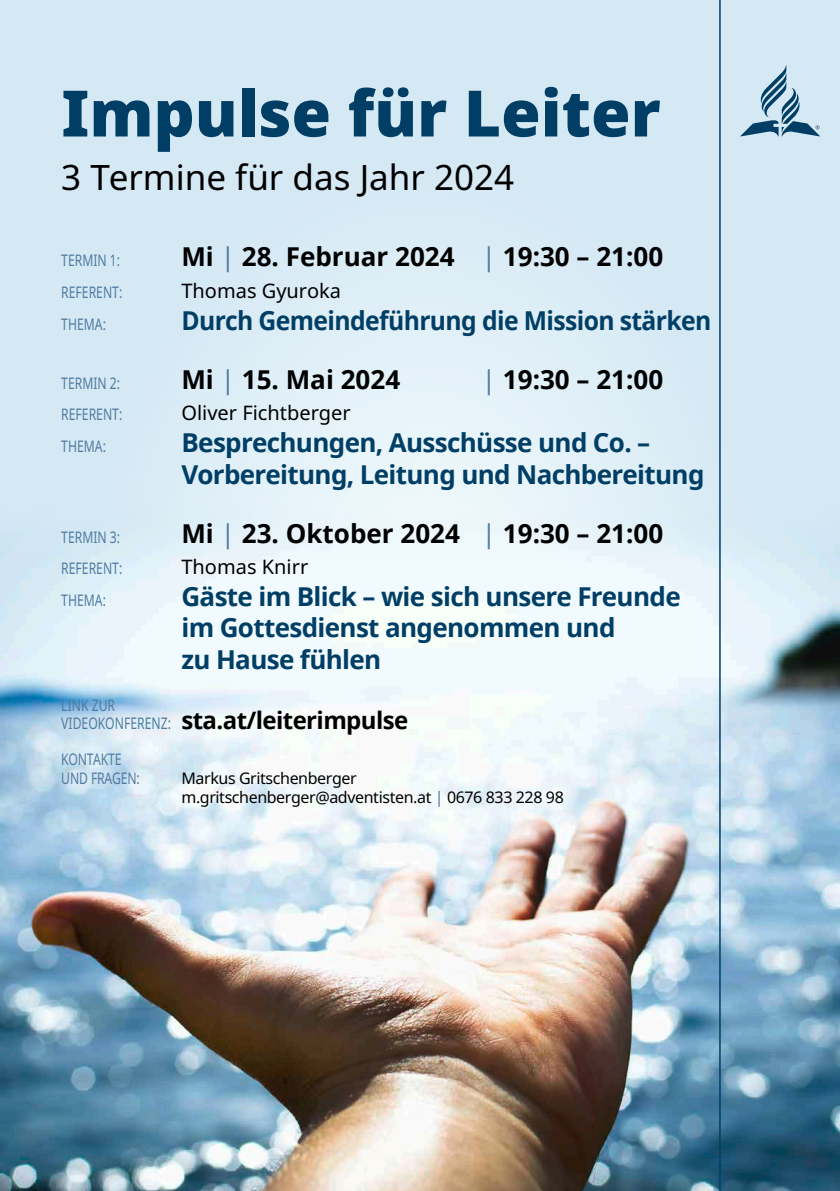
<style>
.page{position:relative;width:840px;height:1191px;background:#fff}
.page>*{position:absolute;margin:0;border:0;box-sizing:border-box;transform-origin:0 0}
.t1{font:900 64px "Noto Sans";color:#003e65}
.t2{font:35px "Noto Sans";color:#000}
.t3{font:700 26px/31.2px "Noto Sans";letter-spacing:-.025em;color:#003e65}
.t4{font:700 26px "Noto Sans";color:#000}
.t5{font:700 26px "Noto Sans";letter-spacing:-.025em;color:#003e65;scale:.95 1}
.t6{font:700 24px "Noto Sans";letter-spacing:-.025em;color:#000}
.t7{font:20px "Noto Sans";color:#000}
.t8{font:16px/19.2px "Noto Sans";color:#507b9f;scale:.76 1}
.t9{font:16px/19.2px "Noto Sans";letter-spacing:-.025em;color:#000}
.s1{font-weight:400;color:#507b9f}
.s2{font-weight:400;font-size:16px;color:#507b9f}
.s3{color:#507b9f}
</style>
<div class="page">
<svg style="left:0;top:0;width:839px;height:510px;background:#d8ebf5"></svg>
<img style="left:0;top:510px;width:839px;height:681px">
<svg style="left:739px;top:65px;width:80px;height:72px;background:#a4c2d4"></svg>
<hr style="left:718px;top:0;width:2px;height:1191px;background:#003e65">
<h1 class="t1" style="left:61px;top:65px;width:600px">Impulse für Leiter</h1>
<h2 class="t2" style="left:61px;top:153px;width:454px">3 Termine für das Jahr 2024</h2>
<p class="t8" style="left:61px;top:250px;width:79px">TERMIN 1:</p>
<p class="t4" style="left:181px;top:238px;width:483px">Mi <span class="s1">|</span> 28. Februar 2024 <span class="s1">|</span> 19:30 – 21:00</p>
<p class="t8" style="left:61px;top:282px;width:82px">REFERENT:</p>
<p class="t7" style="left:181px;top:277px;width:161px">Thomas Gyuroka</p>
<p class="t8" style="left:61px;top:314px;width:60px">THEMA:</p>
<p class="t5" style="left:181px;top:302px;width:559px">Durch Gemeindeführung die Mission stärken</p>
<p class="t8" style="left:61px;top:373px;width:79px">TERMIN 2:</p>
<p class="t4" style="left:181px;top:361px;width:220px">Mi <span class="s1">|</span> 15. Mai 2024</p>
<p class="t4" style="left:481px;top:361px;width:183px"><span class="s1">|</span> 19:30 – 21:00</p>
<p class="t8" style="left:61px;top:404px;width:82px">REFERENT:</p>
<p class="t7" style="left:181px;top:399px;width:171px">Oliver Fichtberger</p>
<p class="t8" style="left:61px;top:436px;width:60px">THEMA:</p>
<p class="t3" style="left:181px;top:426px;width:524px">Besprechungen, Ausschüsse und Co. –<br>Vorbereitung, Leitung und Nachbereitung</p>
<p class="t8" style="left:61px;top:527px;width:79px">TERMIN 3:</p>
<p class="t4" style="left:181px;top:515px;width:483px">Mi <span class="s1">|</span> 23. Oktober 2024 <span class="s1">|</span> 19:30 – 21:00</p>
<p class="t8" style="left:61px;top:558px;width:82px">REFERENT:</p>
<p class="t7" style="left:181px;top:553px;width:128px">Thomas Knirr</p>
<p class="t8" style="left:61px;top:590px;width:60px">THEMA:</p>
<p class="t3" style="left:181px;top:580px;width:500px">Gäste im Blick – wie sich unsere Freunde im Gottesdienst angenommen und<br>zu Hause fühlen</p>
<p class="t8" style="left:61px;top:695px;width:72px">LINK ZUR</p>
<p class="t6" style="left:61px;top:703px;width:348px"><span class="s2">VIDEOKONFERENZ:</span> sta.at/leiterimpulse</p>
<p class="t8" style="left:61px;top:749px;width:104px">KONTAKTE<br>UND FRAGEN:</p>
<p class="t9" style="left:181px;top:768px;width:383px">Markus Gritschenberger m.gritschenberger@adventisten.at <span class="s3">|</span> 0676 833 228 98</p>
</div>
